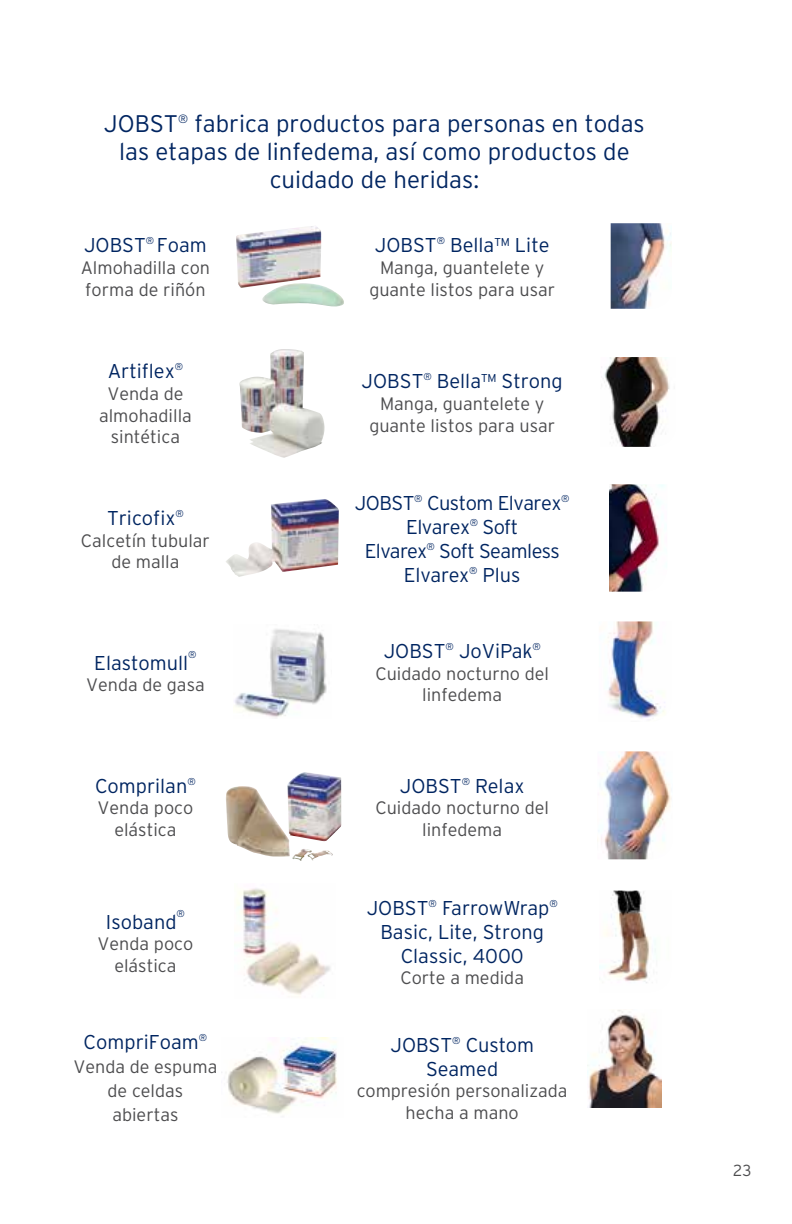
<style>
.page{position:relative;width:792px;height:1224px;background:#fff}
.page>*{position:absolute;margin:0;border:0;box-sizing:border-box;transform-origin:0 0}
.t1{font:300 24px/28px "Interstate";color:#002561;text-align:center}
.t2{font:300 20px/24px "Interstate";color:#002561;text-align:center}
.t3{font:300 20px/24px "Interstate";letter-spacing:-.025em;color:#002561;text-align:center}
.t4{font:300 18px/21.6px "Interstate";color:#4d4d4f;text-align:center}
.t5{font:300 16px "Interstate";color:#4d4d4f}
.t6{font:300 10px "Interstate";color:#002561}
</style>
<div class="page">
<img style="left:236px;top:226px;width:108px;height:81px">
<img style="left:611px;top:223px;width:61px;height:86px">
<img style="left:239px;top:349px;width:86px;height:109px">
<img style="left:601px;top:357px;width:69px;height:90px">
<img style="left:226px;top:499px;width:113px;height:78px">
<img style="left:609px;top:484px;width:56px;height:108px">
<img style="left:234px;top:629px;width:93px;height:89px">
<img style="left:608px;top:621px;width:57px;height:97px">
<img style="left:226px;top:772px;width:115px;height:89px">
<img style="left:597px;top:751px;width:75px;height:108px">
<img style="left:236px;top:888px;width:95px;height:107px">
<img style="left:599px;top:891px;width:57px;height:92px">
<img style="left:221px;top:1037px;width:116px;height:77px">
<img style="left:588px;top:1010px;width:73px;height:97px">
<h1 class="t1" style="left:104px;top:110px;width:542px">JOBST<sup>®</sup> fabrica productos para personas en todas las etapas de linfedema, así como productos de cuidado de heridas:</h1>
<p class="t2" style="left:84px;top:233px;width:124px">JOBST<sup>®</sup> Foam</p>
<p class="t4" style="left:81px;top:257px;width:131px;text-align:left">Almohadilla con forma de riñón</p>
<p class="t2" style="left:108px;top:359px;width:77px">Artiflex<sup>®</sup></p>
<p class="t4" style="left:99px;top:383px;width:94px">Venda de almohadilla sintética</p>
<p class="t2" style="left:107px;top:506px;width:78px">Tricofix<sup>®</sup></p>
<p class="t4" style="left:81px;top:530px;width:130px">Calcetín tubular de malla</p>
<p class="t6" style="left:188px;top:649px;width:10px">®</p>
<p class="t4" style="left:86px;top:674px;width:120px">Venda de gasa</p>
<p class="t2" style="left:94px;top:651px;width:95px">Elastomull</p>
<p class="t2" style="left:95px;top:773px;width:102px">Comprilan<sup>®</sup></p>
<p class="t4" style="left:98px;top:797px;width:97px">Venda poco elástica</p>
<p class="t6" style="left:177px;top:907px;width:10px">®</p>
<p class="t4" style="left:98px;top:933px;width:97px">Venda poco elástica</p>
<p class="t2" style="left:106px;top:909px;width:72px">Isoband</p>
<p class="t2" style="left:84px;top:1030px;width:125px">CompriFoam<sup>®</sup></p>
<p class="t4" style="left:73px;top:1055px;width:146px;line-height:24px">Venda de espuma de celdas abiertas</p>
<p class="t2" style="left:375px;top:233px;width:176px">JOBST<sup>®</sup> Bella™ Lite</p>
<p class="t4" style="left:369px;top:257px;width:187px">Manga, guantelete y guante listos para usar</p>
<p class="t2" style="left:362px;top:369px;width:203px">JOBST<sup>®</sup> Bella™ Strong</p>
<p class="t4" style="left:369px;top:393px;width:187px">Manga, guantelete y guante listos para usar</p>
<p class="t3" style="left:355px;top:491px;width:216px">JOBST<sup>®</sup> Custom Elvarex<sup>®<br></sup>Elvarex<sup>®</sup> Soft<br>Elvarex<sup>®</sup> Soft Seamless<br>Elvarex<sup>®</sup> Plus</p>
<p class="t2" style="left:384px;top:639px;width:159px">JOBST<sup>®</sup> JoViPak<sup>®</sup></p>
<p class="t4" style="left:375px;top:662px;width:175px">Cuidado nocturno del linfedema</p>
<p class="t2" style="left:400px;top:773px;width:126px">JOBST<sup>®</sup> Relax</p>
<p class="t4" style="left:375px;top:797px;width:175px">Cuidado nocturno del linfedema</p>
<p class="t2" style="left:367px;top:895px;width:193px">JOBST<sup>®</sup> FarrowWrap<sup>®<br></sup>Basic, Lite, Strong<br>Classic, 4000</p>
<p class="t4" style="left:400px;top:967px;width:125px">Corte a medida</p>
<p class="t2" style="left:390px;top:1033px;width:145px">JOBST<sup>®</sup> Custom<br>Seamed</p>
<p class="t4" style="left:357px;top:1080px;width:212px">compresión personalizada hecha a mano</p>
<p class="t5" style="left:733px;top:1161px;width:20px">23</p>
</div>
